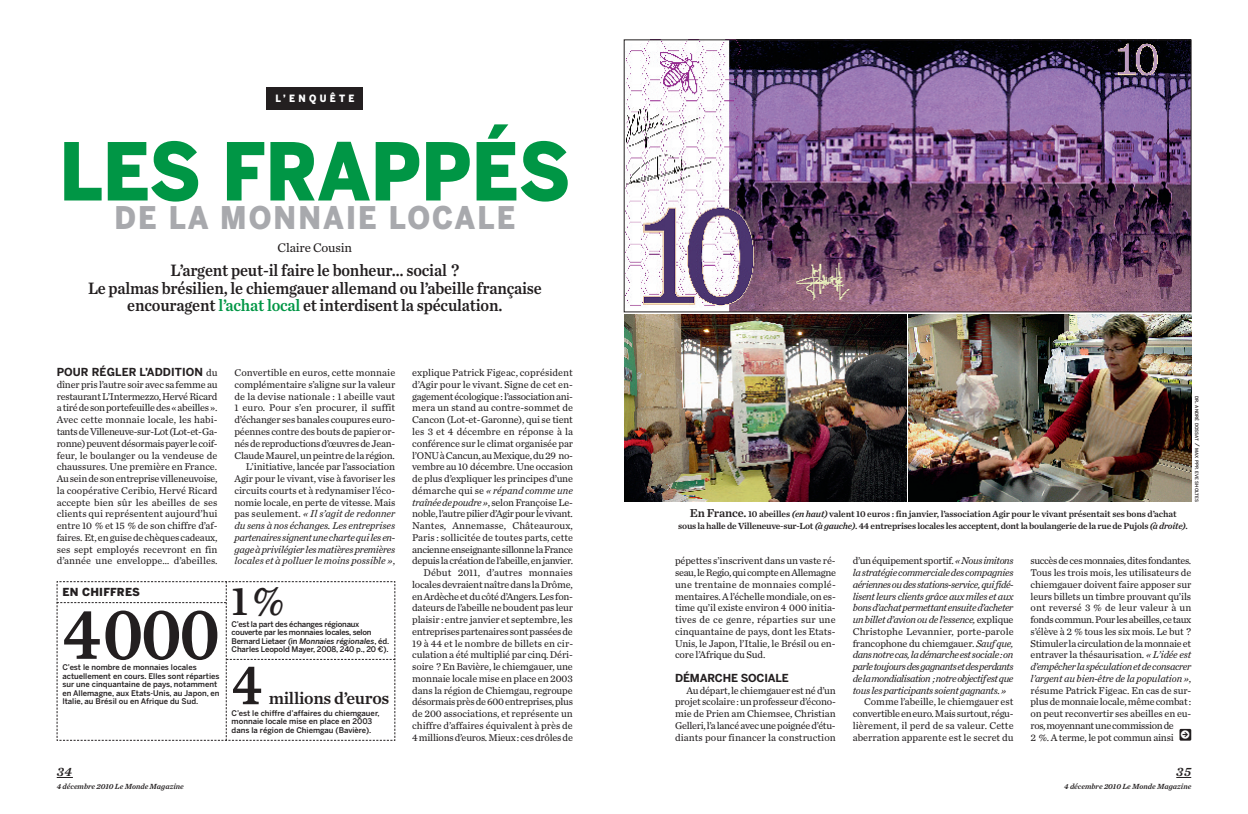
<style>
.page{position:relative;width:1248px;height:814px;background:#fff}
.page>*{position:absolute;margin:0;border:0;box-sizing:border-box;transform-origin:0 0}
.t1{font:900 79px "Benton Sans";color:#009645;scale:.92 1}
.t2{font:76px "Chronicle Text G2 Semi";color:#231f20;scale:.88 1}
.t3{font:60px "Chronicle Text G2 Semi";color:#231f20;scale:.88 1}
.t4{font:43px "Chronicle Text G2 Semi";color:#231f20;scale:.88 1}
.t5{font:900 31px "Benton Sans";letter-spacing:.07em;color:#a8a9ad;scale:.92 1}
.t6{font:17.5px "Chronicle Text G2 Semi";letter-spacing:-.02em;color:#231f20}
.t7{font:17.2px/17.5px "Chronicle Text G2 Semi";letter-spacing:-.01em;color:#231f20;text-align:center;scale:.92 1}
.t8{font:13px "Chronicle Text G2";letter-spacing:-.01em;color:#231f20}
.t9{font:italic 13px "Chronicle Text G2 Semi";color:#231f20}
.t10{font:italic 11.4px "Chronicle Numeric G2 Semi";color:#fff}
.t11{font:700 11px "Benton Sans";letter-spacing:.01em;color:#231f20}
.t12{font:700 11px "Benton Sans";letter-spacing:-.015em;color:#231f20}
.t13{font:900 11px "Benton Sans";letter-spacing:.02em;color:#231f20}
.t14{font:10.2px/11.7px "Chronicle Text G2";letter-spacing:-.01em;color:#231f20;text-align:justify}
.t15{font:italic 10.2px/11.7px "Chronicle Text G2";letter-spacing:-.03em;color:#231f20;text-align:justify}
.t16{font:900 10px "Benton Sans";letter-spacing:.355em;color:#fff;scale:.93 1}
.t17{font:9.2px/11.7px "Chronicle Text G2 Semi";letter-spacing:-.025em;color:#231f20;text-align:center}
.t18{font:500 7.8px/8.5px "Benton Sans";color:#231f20}
.t19{font:500 7.8px/8.5px "Benton Sans";letter-spacing:-.025em;color:#231f20}
.t20{font:italic 7.8px "Chronicle Text G2 Semi";color:#231f20}
.t21{font:500 4.5px "Benton Sans";color:#231f20}
.s1{color:#009645}
.s2{font-family:"Chronicle Text G2";font-weight:400;font-size:10.2px}
.s3{font-style:italic}
.s4{font-size:6px}
.s5{font-size:12px}
.s6{font-style:normal}
</style>
<div class="page">
<img style="left:626px;top:42px;width:563px;height:268px">
<div style="left:624px;top:40px;width:567px;height:272px;border:1px solid #231f20"></div>
<div style="left:1179px;top:728px;width:12px;height:12px;background:#231f20"></div>
<img style="left:624px;top:315px;width:282px;height:187px">
<img style="left:908px;top:315px;width:282px;height:187px">
<svg style="left:57px;top:777px;width:16px;height:1px"></svg>
<svg style="left:1176px;top:777px;width:15px;height:1px"></svg>
<div style="left:267px;top:87px;width:96px;height:22px;background:#231f20"></div>
<svg style="left:56px;top:581px;width:339px;height:160px"></svg>
<p class="t16" style="left:275px;top:92px;width:86px">L’ENQUÊTE</p>
<h1 class="t1" style="left:59px;top:127px;width:557px">LES FRAPPÉS</h1>
<h3 class="t5" style="left:114px;top:200px;width:437px">DE LA MONNAIE LOCALE</h3>
<p class="t8" style="left:277px;top:243px;width:76px">Claire Cousin</p>
<h3 class="t7" style="left:88px;top:264px;width:495px">L’argent peut-il faire le bonheur… social ?<br>Le palmas brésilien, le chiemgauer allemand ou l’abeille française encouragent <span class="s1">l’achat local</span> et interdisent la spéculation.</h3>
<p class="t11" style="left:57px;top:366px;width:162px">POUR RÉGLER L’ADDITION <span class="s2">du</span></p>
<p class="t14" style="left:57px;top:379px;width:162px">dîner pris l’autre soir avec sa femme au restaurant L’Intermezzo, Hervé Ricard atiré de son portefeuille des « abeilles ».<br>Avec cette monnaie locale, les habi&shy;tantsde Villeneuve-sur-Lot (Lot-et-Ga&shy;ronne) peuvent désormais payer le coif&shy;feur, le boulanger ou la vendeuse de chaussures. Une première en France.<br>Au sein de son entreprise villeneuvoise, la coopérative Ceribio, Hervé Ricard accepte bien sûr les abeilles de ses clients qui représentent aujourd’hui entre 10 % et 15 % de son chiffre d’af&shy;faires. Et, en guise de chèques cadeaux, ses sept employés recevront en fin d’année une enveloppe… d’abeilles.</p>
<p class="t13" style="left:62px;top:585px;width:79px">EN CHIFFRES</p>
<h2 class="t2" style="left:62px;top:608px;width:180px">4000</h2>
<p class="t18" style="left:62px;top:663px;width:159px">C’est le nombre de monnaies locales actuellement en cours. Elles sont réparties sur une cinquantaine de pays, notamment en Allemagne, aux Etats-Unis, au Japon, en Italie, au Brésil ou en Afrique du Sud.</p>
<p class="t9" style="left:57px;top:767px;width:17px">34</p>
<p class="t20" style="left:57px;top:783px;width:129px">4 décembre 2010 Le Monde Magazine</p>
<p class="t14" style="left:234px;top:368px;width:162px;text-align:right">Convertible en euros, cette monnaie complémentaire s’aligne sur la valeur de la devise nationale : 1 abeille vaut 1 euro. Pour s’en procurer, il suffit d’échanger ses banales coupures euro&shy;péennes contre des bouts de papier or&shy;nés de reproductions d’œuvres de Jean-Claude Maurel, un peintre de la région.<br>L’initiative, lancée par l’association Agir pour le vivant, vise à favoriser les circuits courts et à redynamiser l’éco&shy;nomie locale, en perte de vitesse. Mais pas seulement. <span class="s3">« Il s’agit de redonner du sens à nos échanges. Les entreprises partenaires signent une charte qui les en&shy;gage à privilégier les matières premières locales et à polluer le moins possible »</span>,</p>
<p class="t14" style="left:412px;top:368px;width:162px;text-align:right">explique Patrick Figeac, coprésident d’Agir pour le vivant. Signe de cet en&shy;gagement écologique : l’association ani&shy;mera un stand au contre-sommet de Cancon (Lot-et-Garonne), qui se tient les 3 et 4 décembre en réponse à la conférence sur le climat organisée par l’ONU à Cancun, au Mexique, du 29 no&shy;vembre au 10 décembre. Une occasion de plus d’expliquer les principes d’une démarche qui se <span class="s3">« répand comme une traînée de poudre»</span>, selon Françoise Le&shy;noble, l’autre pilier d’Agir pour le vivant.<br>Nantes, Annemasse, Châteauroux, Paris : sollicitée de toutes parts, cette ancienne enseignante sillonne la France depuis la création de l’abeille, en janvier.<br>Début 2011, d’autres monnaies locales devraient naître dans la Drôme, en Ardèche et du côté d’Angers. Les fon&shy;dateurs de l’abeille ne boudent pas leur plaisir : entre janvier et septembre, les entreprises partenaires sont passées de 19 à 44 et le nombre de billets en cir&shy;culation a été multiplié par cinq. Déri&shy;soire ?En Bavière, le chiemgauer, une monnaie locale mise en place en 2003 dans la région de Chiemgau, regroupe désormais près de 600 entreprises, plus de 200 associations, et représente un chiffre d’affaires équivalent à près de 4millions d’euros.Mieux:ces drôles de</p>
<h3 class="t4" style="left:231px;top:587px;width:61px">1%</h3>
<p class="t19" style="left:231px;top:620px;width:159px">C’est la part des échanges régionaux couverte par les monnaies locales, selon Bernard Lietaer (in <span class="s3">Monnaies régionales</span>, éd.<br>Charles Leopold Mayer, 2008, 240 p., 20 €).</p>
<h3 class="t3" style="left:231px;top:664px;width:36px">4</h3>
<h3 class="t6" style="left:269px;top:692px;width:122px">millions d’euros</h3>
<p class="t18" style="left:231px;top:708px;width:150px">C’est le chiffre d’affaires du chiemgauer, monnaie locale mise en place en 2003 dans la région de Chiemgau (Bavière).</p>
<p class="t21" style="left:1199px;top:396px;width:107px;rotate:90deg">DR<span class="s4">.</span> ANDRÉ DOSSAT <span class="s4">/</span> MAX PPP<span class="s4">.</span> EVE SHOLTES</p>
<p class="t17" style="left:678px;top:509px;width:511px"><span class="s5">En France.</span> 10 abeilles <span class="s3">(en haut)</span> valent 10 euros : fin janvier, l’association Agir pour le vivant présentait ses bons d’achat<br>sous la halle de Villeneuve-sur-Lot <span class="s3">(à gauche)</span>. 44 entreprises locales les acceptent, dont la boulangerie de la rue de Pujols <span class="s3">(à droite)</span>.</p>
<p class="t14" style="left:675px;top:556px;width:162px">pépettes s’inscrivent dans un vaste ré&shy;seau, le Regio, qui compte en Allemagne une trentaine de monnaies complé&shy;mentaires. A l’échelle mondiale, on es&shy;time qu’il existe environ 4 000 initia&shy;tives de ce genre, réparties sur une cinquantaine de pays, dont les Etats-Unis, le Japon, l’Italie, le Brésil ou en&shy;core l’Afrique du Sud.</p>
<p class="t12" style="left:675px;top:671px;width:115px">DÉMARCHE SOCIALE</p>
<p class="t14" style="left:675px;top:685px;width:162px;text-indent:11px">Audépart, le chiemgauer estné d’un projet scolaire : un professeur d’écono&shy;mie de Prien am Chiemsee, Christian Gelleri, l’a lancé avec une poignée d’étu&shy;diants pour financer la construction</p>
<p class="t15" style="left:852px;top:556px;width:162px"><span class="s6">d’un équipement sportif.</span>«Nous imitons la stratégie commerciale des compagnies aériennes ou des stations-service, qui fidé&shy;lisent leurs clients grâce aux miles et aux bons d’achat permettant ensuite d’acheter un billet d’avion ou de l’essence,<span class="s6">explique Christophe Levannier, porte-parole francophone du chiemgauer.</span> Sauf que, dans notre cas, la démarche est sociale: on parle toujoursdes gagnants et des perdants de la mondialisation ; notre objectif est que tous les participants soient gagnants.»</p>
<p class="t14" style="left:852px;top:697px;width:162px;text-indent:11px">Comme l’abeille, le chiemgauer est convertible en euro. Mais surtout, régu&shy;lièrement, il perd de sa valeur. Cette aberration apparente est le secret du</p>
<p class="t14" style="left:1030px;top:556px;width:162px;text-align:left">succès de ces monnaies, dites fondantes.<br>Tous les trois mois, les utilisateurs de chiemgauer doivent faire apposer sur leurs billets un timbre prouvant qu’ils ont reversé 3 % de leur valeur à un fonds commun. Pour les abeilles, ce taux s’élève à 2 % tous les six mois. Le but ?<br>Stimuler la circulation de la monnaie et entraver la thésaurisation. <span class="s3">« L’idée est d’empêcher la spéculation et de consacrer l’argent au bien-être de la population »</span>, résume Patrick Figeac. En cas de sur&shy;plus de monnaie locale, même combat : on peut reconvertir ses abeilles en eu&shy;ros, moyennant une commission de<br>2 %. A terme, le pot commun ainsi</p>
<p class="t10" style="left:1180px;top:730px;width:12px">k</p>
<p class="t9" style="left:1176px;top:767px;width:16px">35</p>
<p class="t20" style="left:1064px;top:783px;width:129px">4 décembre 2010 Le Monde Magazine</p>
</div>
